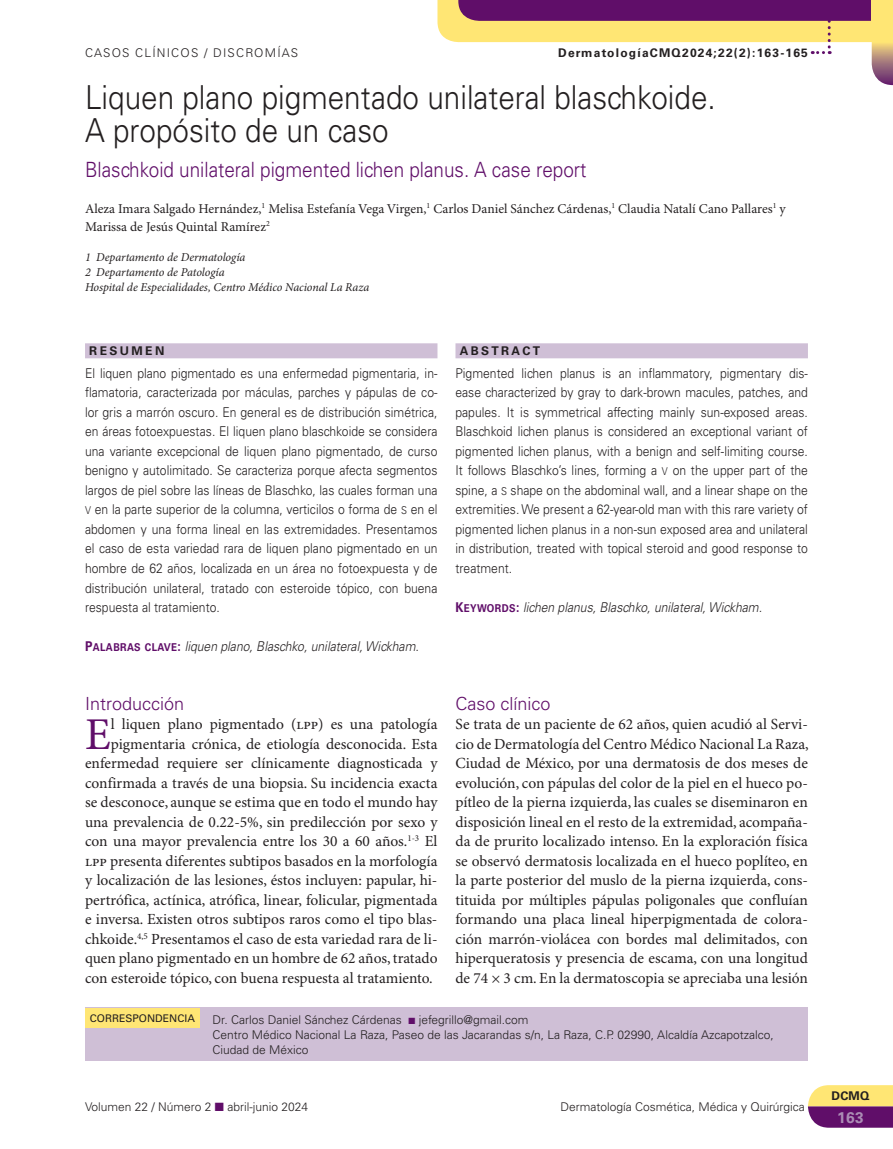
<style>
.page{position:relative;width:893px;height:1149px;background:#fff}
.page>*{position:absolute;margin:0;border:0;box-sizing:border-box;transform-origin:0 0}
.t1{font:45.45px "Minion Pro";color:#600e69}
.t2{font:300 33px/33px "Univers LT Std";color:#231f20;scale:.9 1}
.t3{font:300 21px "Univers LT Std";color:#600e69;scale:.9 1}
.t4{font:300 18px "Univers LT Std";color:#600e69}
.t5{font:15.45px/19.5px "Minion Pro";color:#231f20;text-align:justify}
.t6{font:700 15.45px "Univers LT Std";color:#aa8cb4}
.t7{font:300 13.5px/19.5px "Univers LT Std";color:#231f20;text-align:justify;scale:.9 1}
.t8{font:13.5px/18px "Minion Pro";color:#231f20}
.t9{font:italic 300 13.5px "Univers LT Std";color:#231f20;scale:.9 1}
.t10{font:300 12px/15px "Univers LT Std";color:#231f20}
.t11{font:italic 12px/15px "Minion Pro";color:#231f20}
.t12{font:700 12px "Univers LT Std";letter-spacing:.1em;color:#231f20}
.t13{font:300 12px "Univers LT Std";letter-spacing:.1em;color:#231f20}
.t14{font:700 12px "Univers LT Std";letter-spacing:.2em;color:#231f20}
.t15{font:10.5px "Univers LT Std";color:#231f20}
.s1{font-family:"Univers LT Std Light SC800";font-weight:400;font-size:10.8px}
.s2{font-family:"Univers LT Std Bold SC800";font-weight:400;font-style:normal;color:#600e69}
.s3{font-family:"Univers LT Std Bold SC800";font-weight:400;font-style:normal;font-size:10.8px;color:#600e69}
.s4{color:#600e69}
</style>
<div class="page">
<svg style="left:808px;top:1085px;width:85px;height:42px;background:#b48276"></svg>
<svg style="left:437px;top:0;width:456px;height:85px"></svg>
<div style="left:85px;top:1007px;width:723px;height:53px;background:#cfbfd6"></div>
<div style="left:85px;top:1007px;width:115px;height:20px;background:#ffe674"></div>
<div style="left:85px;top:343px;width:352px;height:15px;background:#cfbfd6"></div>
<div style="left:455px;top:343px;width:353px;height:15px;background:#cfbfd6"></div>
<p class="t13" style="left:85px;top:46px;width:215px">CASOS CLÍNICOS / DISCROMÍAS</p>
<p class="t12" style="left:558px;top:46px;width:251px">DermatologíaCMQ2024;22(2):163-165</p>
<h2 class="t2" style="left:85px;top:81px;width:702px">Liquen plano pigmentado unilateral blaschkoide.<br>A propósito de un caso</h2>
<h3 class="t3" style="left:85px;top:156px;width:559px">Blaschkoid unilateral pigmented lichen planus. A case report</h3>
<p class="t8" style="left:85px;top:200px;width:702px">Aleza Imara Salgado Hernández,<sup>1</sup> Melisa Estefanía Vega Virgen,<sup>1</sup> Carlos Daniel Sánchez Cárdenas,<sup>1</sup> Claudia Natalí Cano Pallares<sup>1</sup> y<br>Marissa de Jesús Quintal Ramírez<sup>2</sup></p>
<p class="t11" style="left:85px;top:249px;width:286px">1 Departamento de Dermatología<br>2 Departamento de Patología<br>Hospital de Especialidades, Centro Médico Nacional La Raza</p>
<p class="t14" style="left:89px;top:344px;width:77px">RESUMEN</p>
<p class="t7" style="left:85px;top:363px;width:393px">El liquen plano pigmentado es una enfermedad pigmentaria, in&shy;flamatoria, caracterizada por máculas, parches y pápulas de co&shy;lor gris a marrón oscuro. En general es de distribución simétrica, en áreas fotoexpuestas. El liquen plano blaschkoide se considera una variante excepcional de liquen plano pigmentado, de curso benigno y autolimitado. Se caracteriza porque afecta segmentos largos de piel sobre las líneas de Blaschko, las cuales forman una <span class="s1">V</span> en la parte superior de la columna, verticilos o forma de <span class="s1">S</span> en el abdomen y una forma lineal en las extremidades. Presentamos el caso de esta variedad rara de liquen plano pigmentado en un hombre de 62 años, localizada en un área no fotoexpuesta y de distribución unilateral, tratado con esteroide tópico, con buena respuesta al tratamiento.</p>
<p class="t9" style="left:85px;top:638px;width:372px"><span class="s2">P</span><span class="s3">ALABRAS CLAVE</span><span class="s2">:</span> liquen plano, Blaschko, unilateral, Wickham.</p>
<p class="t14" style="left:460px;top:344px;width:82px">ABSTRACT</p>
<p class="t7" style="left:455px;top:363px;width:393px">Pigmented lichen planus is an inflammatory, pigmentary dis&shy;ease characterized by gray to dark-brown macules, patches, and papules. It is symmetrical affecting mainly sun-exposed areas.<br>Blaschkoid lichen planus is considered an exceptional variant of pigmented lichen planus, with a benign and self-limiting course.<br>It follows Blaschko’s lines, forming a <span class="s1">V</span> on the upper part of the spine, a <span class="s1">S</span> shape on the abdominal wall, and a linear shape on the extremities. We present a 62-year-old man with this rare variety of pigmented lichen planus in a non-sun exposed area and unilateral in distribution, treated with topical steroid and good response to treatment.</p>
<p class="t9" style="left:455px;top:599px;width:342px"><span class="s2">K</span><span class="s3">EYWORDS</span><span class="s2">:</span> lichen planus, Blaschko, unilateral, Wickham.</p>
<p class="t4" style="left:455px;top:692px;width:97px">Caso clínico</p>
<p class="t5" style="left:455px;top:714px;width:355px">Se trata de un paciente de 62 años, quien acudió al Servi&shy;cio de Dermatología del Centro Médico Nacional La Raza, Ciudad de México, por una dermatosis de dos meses de evolución, con pápulas del color de la piel en el hueco po&shy;pítleo de la pierna izquierda, las cuales se diseminaron en disposición lineal en el resto de la extremidad, acompaña&shy;da de prurito localizado intenso. En la exploración física se observó dermatosis localizada en el hueco poplíteo, en la parte posterior del muslo de la pierna izquierda, cons&shy;tituida por múltiples pápulas poligonales que confluían formando una placa lineal hiperpigmentada de colora&shy;ción marrón-violácea con bordes mal delimitados, con hiperqueratosis y presencia de escama, con una longitud de 74 × 3 cm. En la dermatoscopia se apreciaba una lesión</p>
<p class="t4" style="left:85px;top:692px;width:101px">Introducción</p>
<h1 class="t1" style="left:85px;top:706px;width:27px">E</h1>
<p class="t5" style="left:111px;top:714px;width:328px">l liquen plano pigmentado (lpp) es una patología</p>
<p class="t5" style="left:111px;top:734px;width:328px">pigmentaria crónica, de etiología desconocida. Esta</p>
<p class="t5" style="left:85px;top:753px;width:354px">enfermedad requiere ser clínicamente diagnosticada y</p>
<p class="t5" style="left:85px;top:773px;width:354px">confirmada a través de una biopsia. Su incidencia exacta</p>
<p class="t5" style="left:85px;top:792px;width:354px">se desconoce, aunque se estima que en todo el mundo hay</p>
<p class="t5" style="left:85px;top:812px;width:354px">una prevalencia de 0.22-5%, sin predilección por sexo y</p>
<p class="t5" style="left:85px;top:831px;width:354px">con una mayor prevalencia entre los 30 a 60 años.<sup>1-3</sup> El</p>
<p class="t5" style="left:85px;top:851px;width:354px">lpp presenta diferentes subtipos basados en la morfología</p>
<p class="t5" style="left:85px;top:870px;width:354px">y localización de las lesiones, éstos incluyen: papular, hi-</p>
<p class="t5" style="left:85px;top:890px;width:354px">pertrófica, actínica, atrófica, linear, folicular, pigmentada</p>
<p class="t5" style="left:85px;top:909px;width:354px">e inversa. Existen otros subtipos raros como el tipo blas-</p>
<p class="t5" style="left:85px;top:929px;width:354px">chkoide.<sup>4,5</sup> Presentamos el caso de esta variedad rara de li-</p>
<p class="t5" style="left:85px;top:948px;width:354px">quen plano pigmentado en un hombre de 62 años, tratado</p>
<p class="t5" style="left:85px;top:968px;width:349px">con esteroide tópico, con buena respuesta al tratamiento.</p>
<p class="t10" style="left:213px;top:1011px;width:563px">Dr. Carlos Daniel Sánchez Cárdenas <span class="s4">■</span> jefegrillo@gmail.com<br>Centro Médico Nacional La Raza, Paseo de las Jacarandas s/n, La Raza, C.P. 02990, Alcaldía Azcapotzalco,<br>Ciudad de México</p>
<p class="t15" style="left:90px;top:1011px;width:107px">CORRESPONDENCIA</p>
<p class="t10" style="left:85px;top:1098px;width:225px">Volumen 22 / Número 2 <span class="s4">■</span> abril-junio 2024</p>
<p class="t10" style="left:560px;top:1098px;width:246px">Dermatología Cosmética, Médica y Quirúrgica</p>
<p class="t12" style="left:831px;top:1088px;width:40px">DCMQ</p>
<p class="t6" style="left:837px;top:1107px;width:28px">163</p>
</div>
